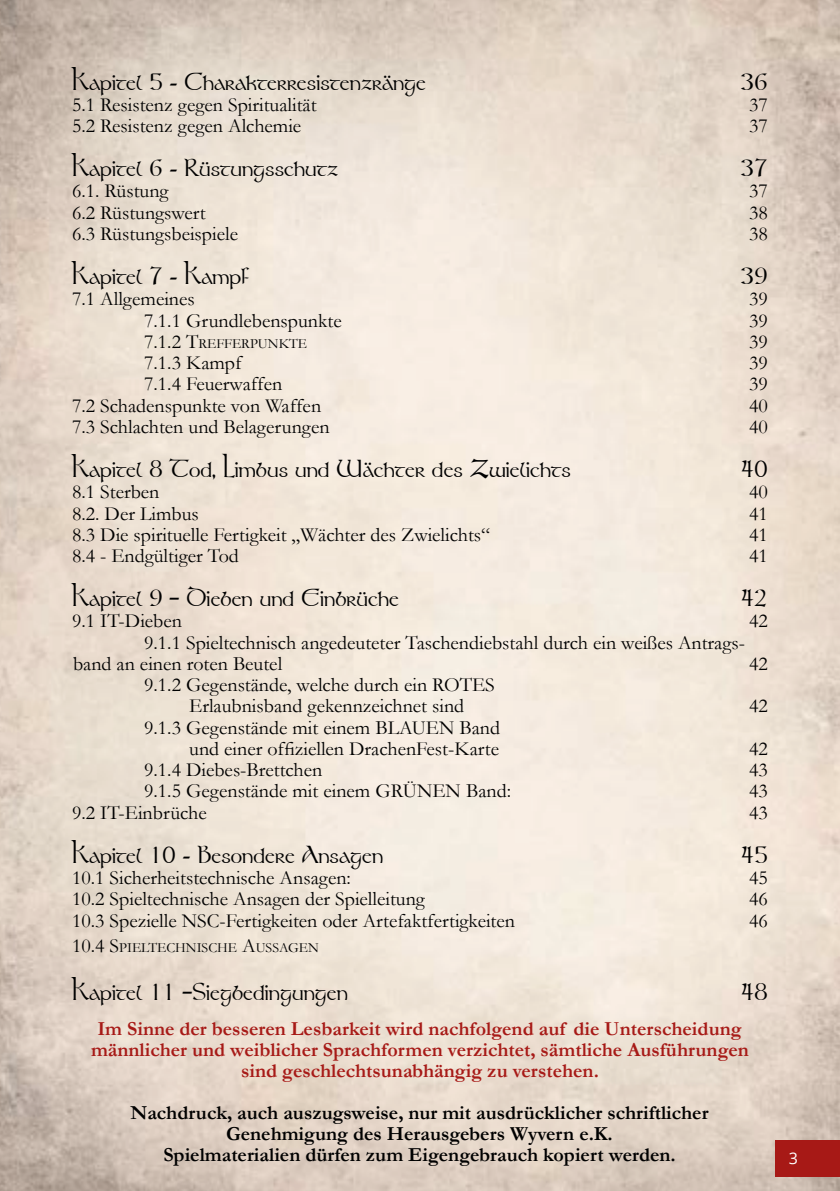
<style>
.page{position:relative;width:840px;height:1191px;background:#fff}
.page>*{position:absolute;margin:0;border:0;box-sizing:border-box;transform-origin:0 0}
.t1{font:24px "Tolkien";color:#000}
.t2{font:20px/21px "Garamond";color:#000}
.t3{font:700 20px/20.8px "Garamond";color:#a71a17;text-align:center}
.t4{font:700 20px/21.2px "Garamond";color:#000;text-align:center}
.t5{font:20px "Garamond";color:#000}
.t6{font:16px "Open Sans";color:#fff}
.t7{font:14px "Garamond";color:#000}
.s1{font-size:20px}
</style>
<div class="page">
<img style="left:0;top:0;width:839px;height:1191px">
<div style="left:774px;top:1140px;width:65px;height:36px;background:#a71916"></div>
<p class="t1" style="left:72px;top:67px;width:355px">Kapitel 5 - Charakterresistenzränge</p>
<p class="t1" style="left:740px;top:67px;width:28px">36</p>
<p class="t2" style="left:72px;top:94px;width:246px">5.1 Resistenz gegen Spiritualität</p>
<p class="t2" style="left:748px;top:94px;width:20px">37</p>
<p class="t2" style="left:72px;top:115px;width:230px">5.2 Resistenz gegen Alchemie</p>
<p class="t2" style="left:748px;top:115px;width:20px">37</p>
<p class="t1" style="left:72px;top:153px;width:267px">Kapitel 6 - Rüstungsschutz</p>
<p class="t1" style="left:740px;top:153px;width:28px">37</p>
<p class="t2" style="left:72px;top:180px;width:98px">6.1. Rüstung</p>
<p class="t2" style="left:748px;top:180px;width:20px">37</p>
<p class="t2" style="left:72px;top:201px;width:135px">6.2 Rüstungswert</p>
<p class="t2" style="left:748px;top:201px;width:20px">38</p>
<p class="t2" style="left:72px;top:223px;width:167px">6.3 Rüstungsbeispiele</p>
<p class="t2" style="left:748px;top:223px;width:20px">38</p>
<p class="t1" style="left:72px;top:261px;width:179px">Kapitel 7 - Kampf</p>
<p class="t1" style="left:740px;top:261px;width:28px">39</p>
<p class="t2" style="left:72px;top:288px;width:124px">7.1 Allgemeines</p>
<p class="t2" style="left:748px;top:288px;width:20px">39</p>
<p class="t2" style="left:144px;top:309px;width:199px">7.1.1 Grundlebenspunkte</p>
<p class="t2" style="left:748px;top:309px;width:20px">39</p>
<p class="t7" style="left:144px;top:334px;width:164px"><span class="s1">7.1.2 T</span>REFFERPUNKTE</p>
<p class="t5" style="left:748px;top:328px;width:20px">39</p>
<p class="t2" style="left:144px;top:352px;width:99px">7.1.3 Kampf</p>
<p class="t2" style="left:748px;top:352px;width:20px">39</p>
<p class="t2" style="left:144px;top:373px;width:140px">7.1.4 Feuerwaffen</p>
<p class="t2" style="left:748px;top:373px;width:20px">39</p>
<p class="t2" style="left:72px;top:394px;width:250px">7.2 Schadenspunkte von Waffen</p>
<p class="t2" style="left:748px;top:394px;width:20px">40</p>
<p class="t2" style="left:72px;top:416px;width:259px">7.3 Schlachten und Belagerungen</p>
<p class="t2" style="left:748px;top:416px;width:20px">40</p>
<p class="t1" style="left:72px;top:454px;width:500px">Kapitel 8 Tod, Limbus und Wächter des Zwielichts</p>
<p class="t1" style="left:740px;top:454px;width:28px">40</p>
<p class="t2" style="left:72px;top:481px;width:89px">8.1 Sterben</p>
<p class="t2" style="left:748px;top:481px;width:20px">40</p>
<p class="t2" style="left:72px;top:502px;width:128px">8.2. Der Limbus</p>
<p class="t2" style="left:748px;top:502px;width:20px">41</p>
<p class="t2" style="left:72px;top:524px;width:419px">8.3 Die spirituelle Fertigkeit „Wächter des Zwielichts“</p>
<p class="t2" style="left:748px;top:524px;width:20px">41</p>
<p class="t2" style="left:72px;top:545px;width:168px">8.4 - Endgültiger Tod</p>
<p class="t2" style="left:748px;top:545px;width:20px">41</p>
<p class="t1" style="left:72px;top:583px;width:328px">Kapitel 9 – Dieben und Einbrüche</p>
<p class="t1" style="left:740px;top:583px;width:28px">42</p>
<p class="t2" style="left:72px;top:610px;width:111px">9.1 IT-Dieben</p>
<p class="t2" style="left:748px;top:610px;width:20px">42</p>
<p class="t2" style="left:73px;top:631px;width:673px;text-indent:71px">9.1.1 Spieltechnisch angedeuteter Taschendiebstahl durch ein weißes Antrags&shy;band an einen roten Beutel</p>
<p class="t2" style="left:748px;top:652px;width:20px">42</p>
<p class="t2" style="left:189px;top:674px;width:307px;text-indent:-45px">9.1.2 Gegenstände, welche durch ein ROTES<br>Erlaubnisband gekennzeichnet sind</p>
<p class="t2" style="left:144px;top:716px;width:357px;text-align:right">9.1.3 Gegenstände mit einem BLAUEN Band und einer offiziellen DrachenFest-Karte</p>
<p class="t2" style="left:748px;top:695px;width:20px">42</p>
<p class="t2" style="left:748px;top:737px;width:20px">42</p>
<p class="t2" style="left:144px;top:759px;width:180px">9.1.4 Diebes-Brettchen</p>
<p class="t2" style="left:748px;top:759px;width:20px">43</p>
<p class="t2" style="left:144px;top:780px;width:368px">9.1.5 Gegenstände mit einem GRÜNEN Band:</p>
<p class="t2" style="left:748px;top:780px;width:20px">43</p>
<p class="t2" style="left:72px;top:801px;width:136px">9.2 IT-Einbrüche</p>
<p class="t2" style="left:748px;top:801px;width:20px">43</p>
<p class="t1" style="left:72px;top:839px;width:312px">Kapitel 10 - Besondere Ansagen</p>
<p class="t1" style="left:740px;top:839px;width:28px">45</p>
<p class="t2" style="left:72px;top:866px;width:280px">10.1 Sicherheitstechnische Ansagen:</p>
<p class="t2" style="left:748px;top:866px;width:20px">45</p>
<p class="t2" style="left:72px;top:888px;width:354px">10.2 Spieltechnische Ansagen der Spielleitung</p>
<p class="t2" style="left:748px;top:888px;width:20px">46</p>
<p class="t2" style="left:72px;top:909px;width:444px">10.3 Spezielle NSC-Fertigkeiten oder Artefaktfertigkeiten</p>
<p class="t2" style="left:748px;top:909px;width:20px">46</p>
<p class="t7" style="left:72px;top:938px;width:248px"><span class="s1">10.4 S</span>PIELTECHNISCHE <span class="s1">A</span>USSAGEN</p>
<p class="t1" style="left:72px;top:976px;width:277px">Kapitel 11 –Siegbedingungen</p>
<p class="t1" style="left:740px;top:976px;width:28px">48</p>
<p class="t3" style="left:91px;top:1018px;width:659px">Im Sinne der besseren Lesbarkeit wird nachfolgend auf die Unterscheidung männlicher und weiblicher Sprachformen verzichtet, sämtliche Ausführungen sind geschlechtsunabhängig zu verstehen.</p>
<p class="t4" style="left:130px;top:1101px;width:579px">Nachdruck, auch auszugsweise, nur mit ausdrücklicher schriftlicher<br>Genehmigung des Herausgebers Wyvern e.K.<br>Spielmaterialien dürfen zum Eigengebrauch kopiert werden.</p>
<p class="t6" style="left:788px;top:1147px;width:11px">3</p>
</div>
